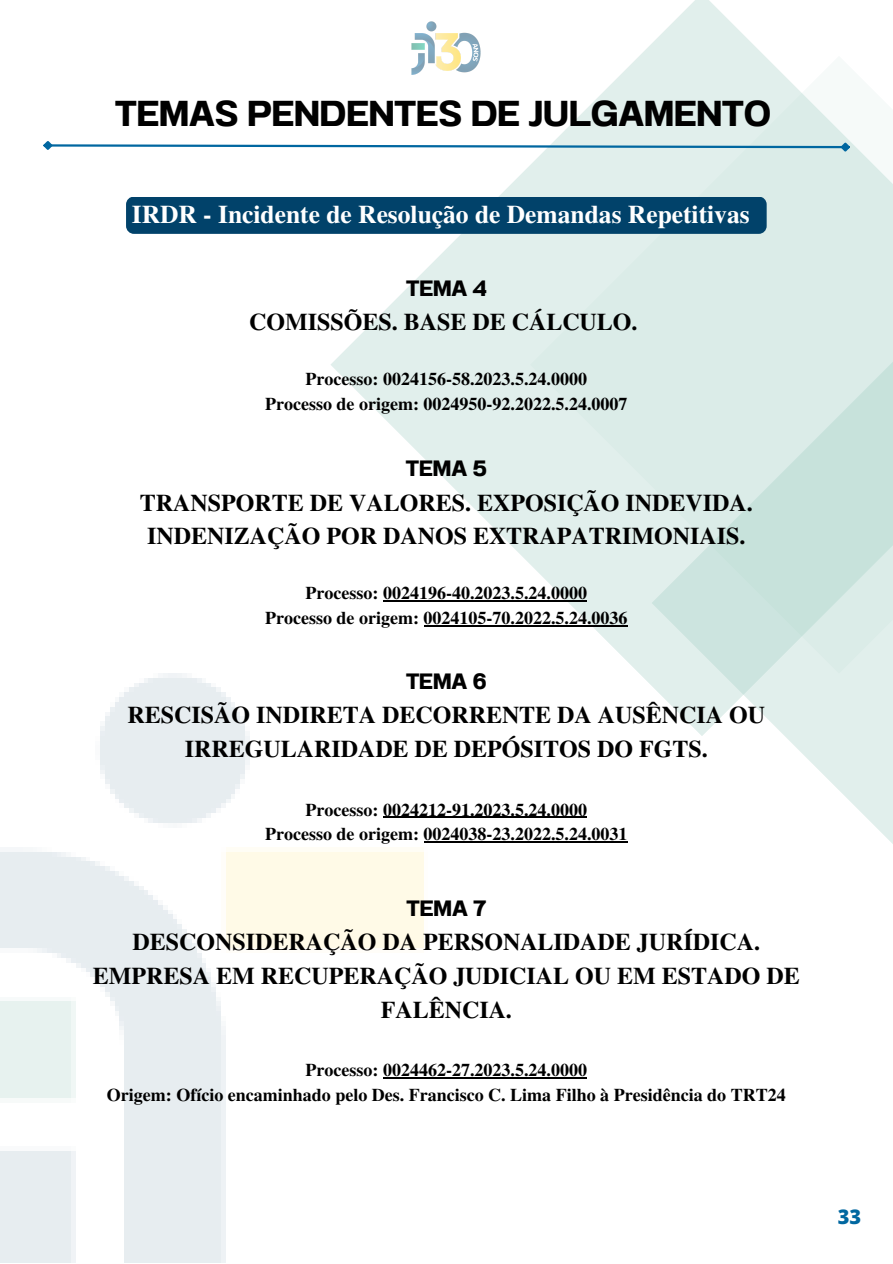
<style>
.page{position:relative;width:893px;height:1264px;background:#fff}
.page>*{position:absolute;margin:0;border:0;box-sizing:border-box;transform-origin:0 0}
.t1{font:700 36px "Anantason";color:#000}
.t2{font:700 25.5px "Te X Gyre Termes";color:#fff}
.t3{font:700 24px/33.8px "Te X Gyre Termes";color:#000;text-align:center}
.t4{font:700 22.2px "Anantason";color:#000}
.t5{font:800 19.95px "Open Sans";color:#0067a0}
.t6{font:700 18px "Te X Gyre Termes";color:#000}
</style>
<div class="page">
<svg style="left:330px;top:0;width:434px;height:685px"></svg>
<svg style="left:530px;top:56px;width:362px;height:617px;background:#e1efec"></svg>
<svg style="left:651px;top:361px;width:241px;height:482px;fill:#dbece8"></svg>
<img style="left:0;top:673px;width:501px;height:589px">
<svg style="left:43px;top:139px;width:808px;height:15px"></svg>
<hr style="left:383px;top:600px;width:204px;height:1px;background:#000">
<hr style="left:423px;top:625px;width:204px;height:1px;background:#000">
<hr style="left:383px;top:816px;width:204px;height:1px;background:#000">
<hr style="left:423px;top:841px;width:204px;height:1px;background:#000">
<div style="left:126px;top:196px;width:640px;height:37px;background:#01426a;border-radius:8px"></div>
<hr style="left:383px;top:1077px;width:204px;height:1px;background:#000">
<img style="left:402px;top:14px;width:89px;height:61px">
<p class="t1" style="left:115px;top:93px;width:657px">TEMAS PENDENTES DE JULGAMENTO</p>
<p class="t2" style="left:132px;top:195px;width:619px">IRDR - Incidente de Resolução de Demandas Repetitivas</p>
<p class="t4" style="left:406px;top:275px;width:82px">TEMA 4</p>
<p class="t3" style="left:249px;top:304px;width:390px">COMISSÕES. BASE DE CÁLCULO.</p>
<p class="t6" style="left:305px;top:365px;width:283px">Processo: 0024156-58.2023.5.24.0000</p>
<p class="t6" style="left:265px;top:390px;width:364px">Processo de origem: 0024950-92.2022.5.24.0007</p>
<p class="t4" style="left:406px;top:455px;width:83px">TEMA 5</p>
<p class="t3" style="left:140px;top:484px;width:614px">TRANSPORTE DE VALORES. EXPOSIÇÃO INDEVIDA.<br>INDENIZAÇÃO POR DANOS EXTRAPATRIMONIAIS.</p>
<p class="t6" style="left:305px;top:579px;width:283px">Processo: 0024196-40.2023.5.24.0000</p>
<p class="t6" style="left:265px;top:604px;width:364px">Processo de origem: 0024105-70.2022.5.24.0036</p>
<p class="t4" style="left:406px;top:668px;width:82px">TEMA 6</p>
<p class="t3" style="left:127px;top:697px;width:639px">RESCISÃO INDIRETA DECORRENTE DA AUSÊNCIA OU<br>IRREGULARIDADE DE DEPÓSITOS DO FGTS.</p>
<p class="t6" style="left:305px;top:795px;width:283px">Processo: 0024212-91.2023.5.24.0000</p>
<p class="t6" style="left:265px;top:820px;width:364px">Processo de origem: 0024038-23.2022.5.24.0031</p>
<p class="t4" style="left:406px;top:895px;width:81px">TEMA 7</p>
<p class="t3" style="left:93px;top:924px;width:708px">DESCONSIDERAÇÃO DA PERSONALIDADE JURÍDICA.<br>EMPRESA EM RECUPERAÇÃO JUDICIAL OU EM ESTADO DE<br>FALÊNCIA.</p>
<p class="t6" style="left:305px;top:1056px;width:283px">Processo: 0024462-27.2023.5.24.0000</p>
<p class="t6" style="left:107px;top:1080px;width:680px">Origem: Ofício encaminhado pelo Des. Francisco C. Lima Filho à Presidência do TRT24</p>
<p class="t5" style="left:837px;top:1202px;width:25px">33</p>
</div>
